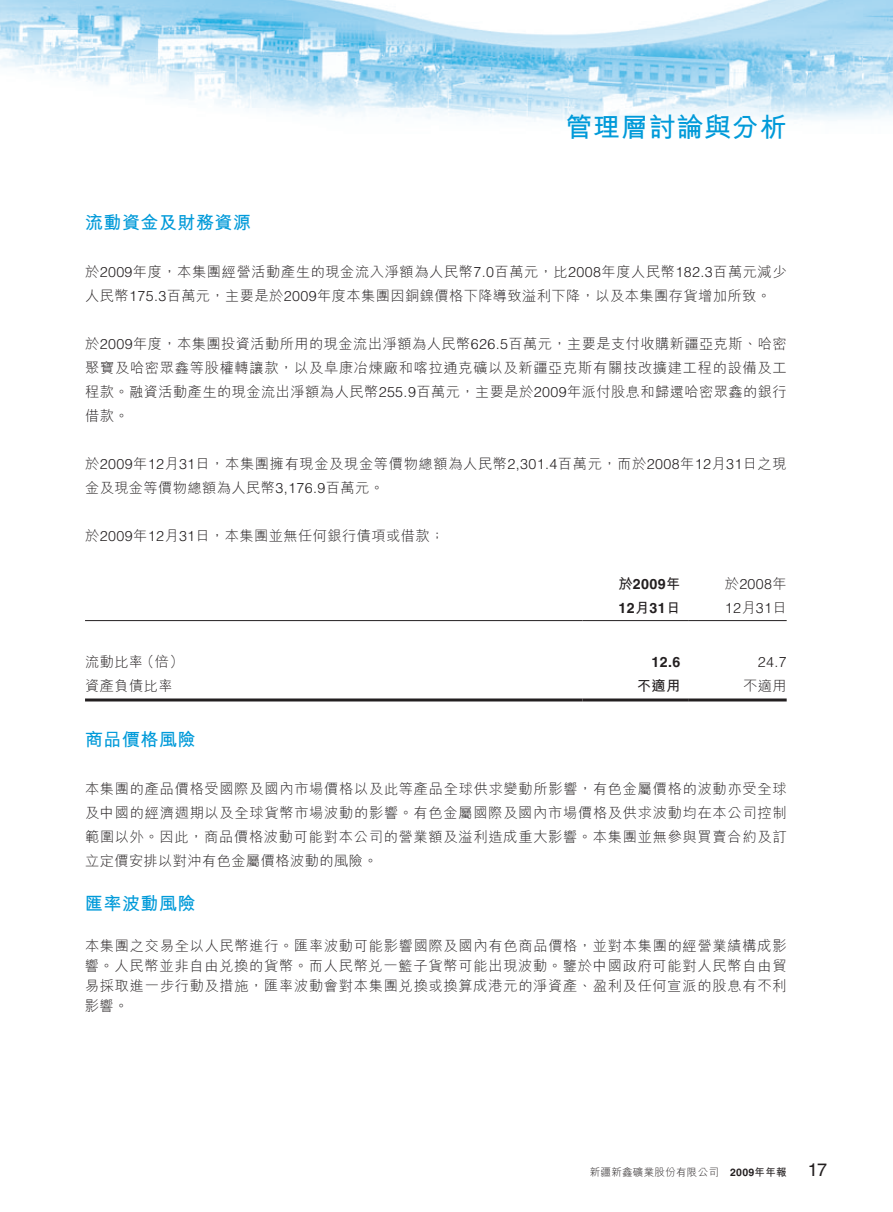
<style>
.page{position:relative;width:893px;height:1212px;background:#fff}
.page>*{position:absolute;margin:0;border:0;box-sizing:border-box;transform-origin:0 0}
.t1{font:700 27px "M Hei HK";letter-spacing:.03em;color:#009ad9}
.t2{font:700 18px "M Hei HK";letter-spacing:.03em;color:#009ad9}
.t3{font:300 14.25px/24px "M Hei HK";letter-spacing:.03em;color:#231f20;text-align:justify}
.t4{font:700 14.25px/24px "Helvetica LT Std";letter-spacing:.03em;color:#231f20}
.t5{font:300 14.25px/24px "Helvetica LT Std";letter-spacing:.03em;color:#231f20}
.t6{font:700 14.25px "M Hei HK";color:#231f20}
.t7{font:300 10.5px "M Hei HK";letter-spacing:.03em;color:#231f20}
.s1{font-family:"Helvetica LT Std"}
.s2{font-family:"M Hei HK"}
.s3{font-family:"Helvetica LT Std";font-weight:700}
.s4{font-weight:700}
.s5{font-family:"Helvetica LT Std";font-weight:400;font-size:18px}
</style>
<div class="page">
<img style="left:0;top:0;width:893px;height:124px">
<hr style="left:85px;top:620px;width:498px;height:1px;background:#231f20">
<hr style="left:583px;top:620px;width:106px;height:1px;background:#231f20">
<hr style="left:689px;top:620px;width:98px;height:1px;background:#231f20">
<hr style="left:85px;top:698px;width:498px;height:3px;background:#231f20">
<hr style="left:583px;top:698px;width:106px;height:3px;background:#231f20">
<hr style="left:689px;top:698px;width:98px;height:3px;background:#231f20">
<h1 class="t1" style="left:565px;top:107px;width:223px">管理層討論與分析</h1>
<p class="t2" style="left:85px;top:209px;width:168px">流動資金及財務資源</p>
<p class="t3" style="left:85px;top:259px;width:703px">於<span class="s1">2009</span>年度，本集團經營活動產生的現金流入淨額為人民幣<span class="s1">7.0</span>百萬元，比<span class="s1">2008</span>年度人民幣<span class="s1">182.3</span>百萬元減少人民幣<span class="s1">175.3</span>百萬元，主要是於<span class="s1">2009</span>年度本集團因銅鎳價格下降導致溢利下降，以及本集團存貨增加所致。</p>
<p class="t3" style="left:85px;top:331px;width:703px">於<span class="s1">2009</span>年度，本集團投資活動所用的現金流出淨額為人民幣<span class="s1">626.5</span>百萬元，主要是支付收購新疆亞克斯、哈密聚寶及哈密眾鑫等股權轉讓款，以及阜康冶煉廠和喀拉通克礦以及新疆亞克斯有關技改擴建工程的設備及工程款。融資活動產生的現金流出淨額為人民幣<span class="s1">255.9</span>百萬元，主要是於<span class="s1">2009</span>年派付股息和歸還哈密眾鑫的銀行借款。</p>
<p class="t3" style="left:85px;top:451px;width:703px">於<span class="s1">2009</span>年<span class="s1">12</span>月<span class="s1">31</span>日，本集團擁有現金及現金等價物總額為人民幣<span class="s1">2,301.4</span>百萬元，而於<span class="s1">2008</span>年<span class="s1">12</span>月<span class="s1">31</span>日之現金及現金等價物總額為人民幣<span class="s1">3,176.9</span>百萬元。</p>
<p class="t3" style="left:85px;top:523px;width:361px">於<span class="s1">2009</span>年<span class="s1">12</span>月<span class="s1">31</span>日，本集團並無任何銀行債項或借款；</p>
<p class="t4" style="left:618px;top:571px;width:64px"><span class="s2">於</span>2009<span class="s2">年<br></span>12<span class="s2">月</span>31<span class="s2">日</span></p>
<p class="t5" style="left:725px;top:571px;width:64px"><span class="s2">於</span>2008<span class="s2">年<br></span>12<span class="s2">月</span>31<span class="s2">日</span></p>
<p class="t3" style="left:85px;top:649px;width:100px">流動比率（倍）</p>
<p class="t4" style="left:651px;top:650px;width:30px">12.6</p>
<p class="t5" style="left:758px;top:650px;width:30px">24.7</p>
<p class="t3" style="left:85px;top:673px;width:89px">資產負債比率</p>
<p class="t6" style="left:637px;top:675px;width:45px">不適用</p>
<p class="t3" style="left:743px;top:673px;width:45px">不適用</p>
<p class="t2" style="left:85px;top:726px;width:112px">商品價格風險</p>
<p class="t3" style="left:85px;top:776px;width:703px">本集團的產品價格受國際及國內市場價格以及此等產品全球供求變動所影響，有色金屬價格的波動亦受全球及中國的經濟週期以及全球貨幣市場波動的影響。有色金屬國際及國內市場價格及供求波動均在本公司控制範圍以外。因此，商品價格波動可能對本公司的營業額及溢利造成重大影響。本集團並無參與買賣合約及訂立定價安排以對沖有色金屬價格波動的風險。</p>
<p class="t2" style="left:85px;top:890px;width:112px">匯率波動風險</p>
<p class="t3" style="left:85px;top:935px;width:703px;line-height:20.2px">本集團之交易全以人民幣進行。匯率波動可能影響國際及國內有色商品價格，並對本集團的經營業績構成影響。人民幣並非自由兌換的貨幣。而人民幣兌一籃子貨幣可能出現波動。鑒於中國政府可能對人民幣自由貿易採取進一步行動及措施，匯率波動會對本集團兌換或換算成港元的淨資產、盈利及任何宣派的股息有不利影響。</p>
<p class="t7" style="left:590px;top:1165px;width:239px">新疆新鑫礦業股份有限公司 <span class="s3">2009</span><span class="s4">年年報</span> <span class="s5">17</span></p>
</div>
